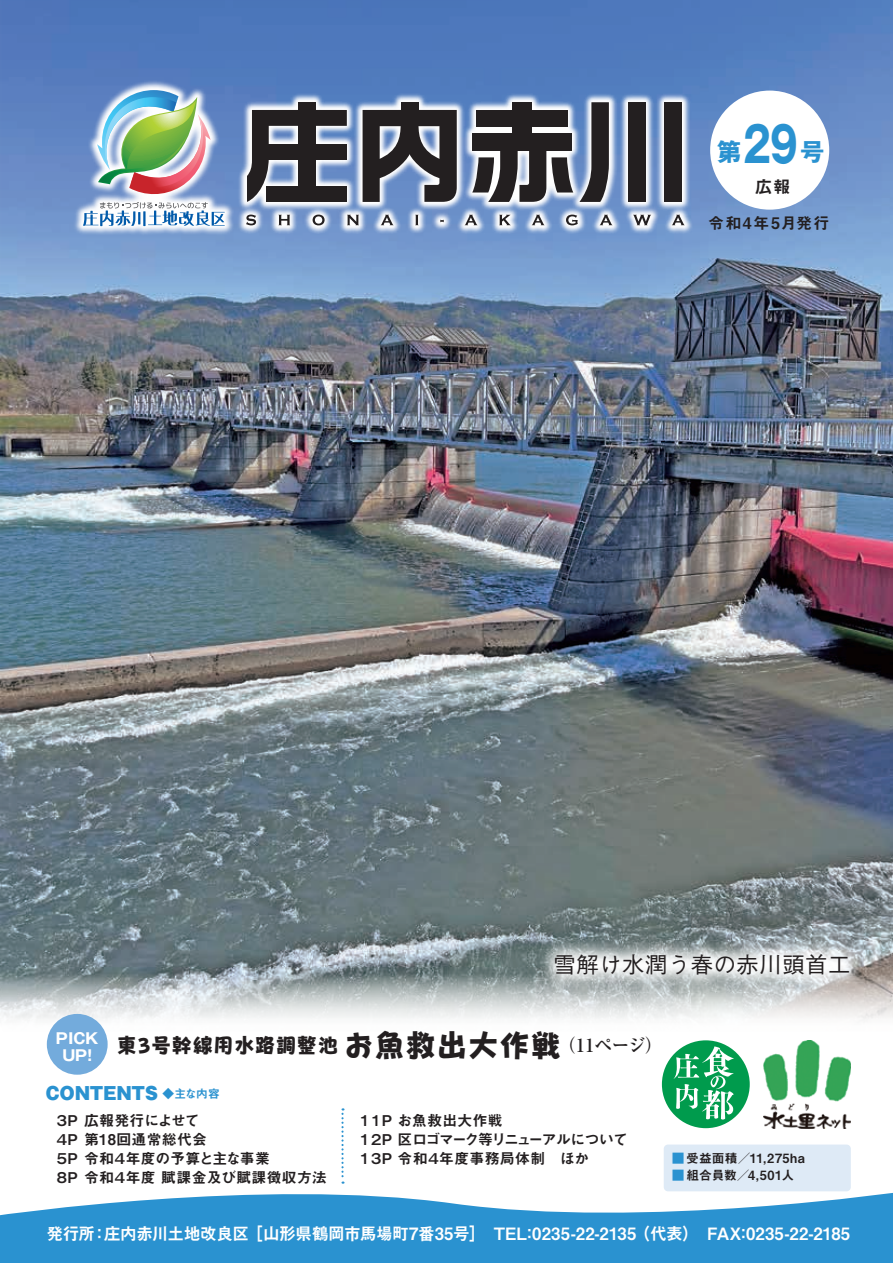
<style>
.page{position:relative;width:893px;height:1263px;background:#fff}
.page>*{position:absolute;margin:0;border:0;box-sizing:border-box;transform-origin:0 0}
.t1{font:700 24.3px "Gothic MB101 Pr 5";color:#2a92d0}
.t2{font:500 22.35px "Gothic BBB Pr 6";letter-spacing:.025em;color:#231f20}
.t3{font:21.3px "Pop Happiness Std EB";color:#231f20}
.t4{font:16.95px "Midashi Go Pr 5 MB31";letter-spacing:-.015em;color:#fff}
.t5{font:900 16.95px "Gothic MB101 Pr 5";letter-spacing:.02em;color:#2a92d0}
.t6{font:16.95px "Midashi Go Pr 5 MB31";color:#231f20}
.t7{font:15.9px "Midashi Go Pr 5 MB31";letter-spacing:.085em;color:#231f20}
.t8{font:14.85px/19.2px "Midashi Go Pr 5 MB31";letter-spacing:.02em;color:#231f20}
.t9{font:14.85px/19.2px "Midashi Go Pr 5 MB31";letter-spacing:-.055em;color:#231f20}
.t10{font:700 14.85px "Gothic MB101 Pr 5";color:#fff}
.t11{font:12.75px "Midashi Go Pr 5 MB31";letter-spacing:.015em;color:#231f20}
.t12{font:12.75px "Midashi Go Pr 5 MB31";letter-spacing:-.01em;color:#231f20}
.s1{font-size:48.6px}
.s2{font-size:31.95px}
.s3{font-family:"Ryumin Pr 6";font-weight:700;font-size:18px}
.s4{font-family:"Midashi Go Pr 5 MB31";font-weight:400;font-size:11.7px}
.s5{color:#2a92d0}
</style>
<div class="page">
<img style="left:0;top:0;width:893px;height:1032px">
<div style="left:710px;top:91px;width:119px;height:119px;background:#fff;border-radius:50%"></div>
<svg style="left:0;top:1182px;width:893px;height:81px;fill:#2a92d0"></svg>
<img style="left:763px;top:1040px;width:88px;height:88px">
<div style="left:662px;top:1040px;width:88px;height:88px;background:#009b4d;border-radius:50%"></div>
<svg style="left:674px;top:1046px;width:60px;height:73px"></svg>
<div style="left:664px;top:1144px;width:187px;height:47px;background:#deeaf6;border-radius:4px"></div>
<svg style="left:341px;top:1108px;width:3px;height:76px"></svg>
<svg style="left:73px;top:80px;width:161px;height:156px;background:#7e9bce"></svg>
<svg style="left:83px;top:202px;width:142px;height:24px"></svg>
<svg style="left:97px;top:90px;width:114px;height:106px;background:#a1b5a9"></svg>
<svg style="left:537px;top:937px;width:330px;height:55px"></svg>
<div style="left:47px;top:1014px;width:61px;height:61px;background:#73abdc;border-radius:50%"></div>
<svg style="left:237px;top:93px;width:456px;height:141px;background:#9ab2d8"></svg>
<div style="left:298px;top:102px;width:18px;height:12px;background:#231f20"></div>
<div style="left:401px;top:102px;width:17px;height:12px;background:#231f20"></div>
<svg style="left:247px;top:110px;width:100px;height:92px;background:#585b65"></svg>
<svg style="left:363px;top:110px;width:94px;height:92px;background:#4d515c"></svg>
<div style="left:472px;top:133px;width:100px;height:18px;background:#231f20"></div>
<div style="left:476px;top:110px;width:91px;height:17px;background:#231f20"></div>
<div style="left:512px;top:102px;width:19px;height:34px;background:#231f20"></div>
<svg style="left:579px;top:102px;width:30px;height:100px;background:#555c6c"></svg>
<svg style="left:472px;top:151px;width:74px;height:51px"></svg>
<svg style="left:552px;top:157px;width:21px;height:36px"></svg>
<div style="left:664px;top:102px;width:17px;height:100px;background:#231f20"></div>
<div style="left:628px;top:102px;width:17px;height:100px;background:#231f20"></div>
<svg style="left:246px;top:215px;width:10px;height:10px"></svg>
<svg style="left:278px;top:215px;width:12px;height:10px"></svg>
<svg style="left:313px;top:215px;width:12px;height:10px"></svg>
<svg style="left:347px;top:215px;width:12px;height:10px"></svg>
<svg style="left:381px;top:215px;width:12px;height:10px"></svg>
<svg style="left:415px;top:215px;width:3px;height:10px"></svg>
<svg style="left:465px;top:215px;width:12px;height:10px"></svg>
<svg style="left:499px;top:215px;width:12px;height:10px"></svg>
<svg style="left:532px;top:215px;width:12px;height:10px"></svg>
<svg style="left:566px;top:215px;width:12px;height:10px"></svg>
<svg style="left:600px;top:215px;width:12px;height:10px"></svg>
<svg style="left:633px;top:215px;width:18px;height:10px"></svg>
<svg style="left:672px;top:215px;width:13px;height:10px"></svg>
<h1 class="t1" style="left:717px;top:131px;width:109px">第<span class="s1">29</span>号</h1>
<p class="t6" style="left:755px;top:173px;width:37px">広報</p>
<p class="t7" style="left:708px;top:210px;width:123px">令和4年5月発行</p>
<h2 class="t2" style="left:553px;top:947px;width:298px">雪解け水潤う春の赤川頭首工</h2>
<p class="t3" style="left:62px;top:1032px;width:602px"><sub>UP!</sub> 東3号幹線用水路調整池 <span class="s2">お魚救出大作戦</span><span class="s3">（11ページ）</span></p>
<p class="t10" style="left:56px;top:1025px;width:44px">PICK</p>
<p class="t5" style="left:46px;top:1079px;width:175px">CONTENTS <span class="s4">◆主な内容</span></p>
<p class="t8" style="left:54px;top:1109px;width:274px">３P 広報発行によせて<br>４P 第18回通常総代会<br>５P 令和４年度の予算と主な事業<br>８P 令和４年度 賦課金及び賦課徴収方法</p>
<p class="t9" style="left:357px;top:1109px;width:272px">１１P お魚救出大作戦<br>１２P 区ロゴマーク等リニューアルについて<br>１３P 令和４年度事務局体制　ほか</p>
<p class="t11" style="left:672px;top:1148px;width:135px"><span class="s5">■</span>受益面積／11,275ha</p>
<p class="t12" style="left:672px;top:1165px;width:124px"><span class="s5">■</span>組合員数／4,501人</p>
<p class="t4" style="left:46px;top:1220px;width:805px">発行所：庄内赤川土地改良区 ［山形県鶴岡市馬場町7番35号］　TEL：0235-22-2135 （代表） FAX：0235-22-2185</p>
</div>
